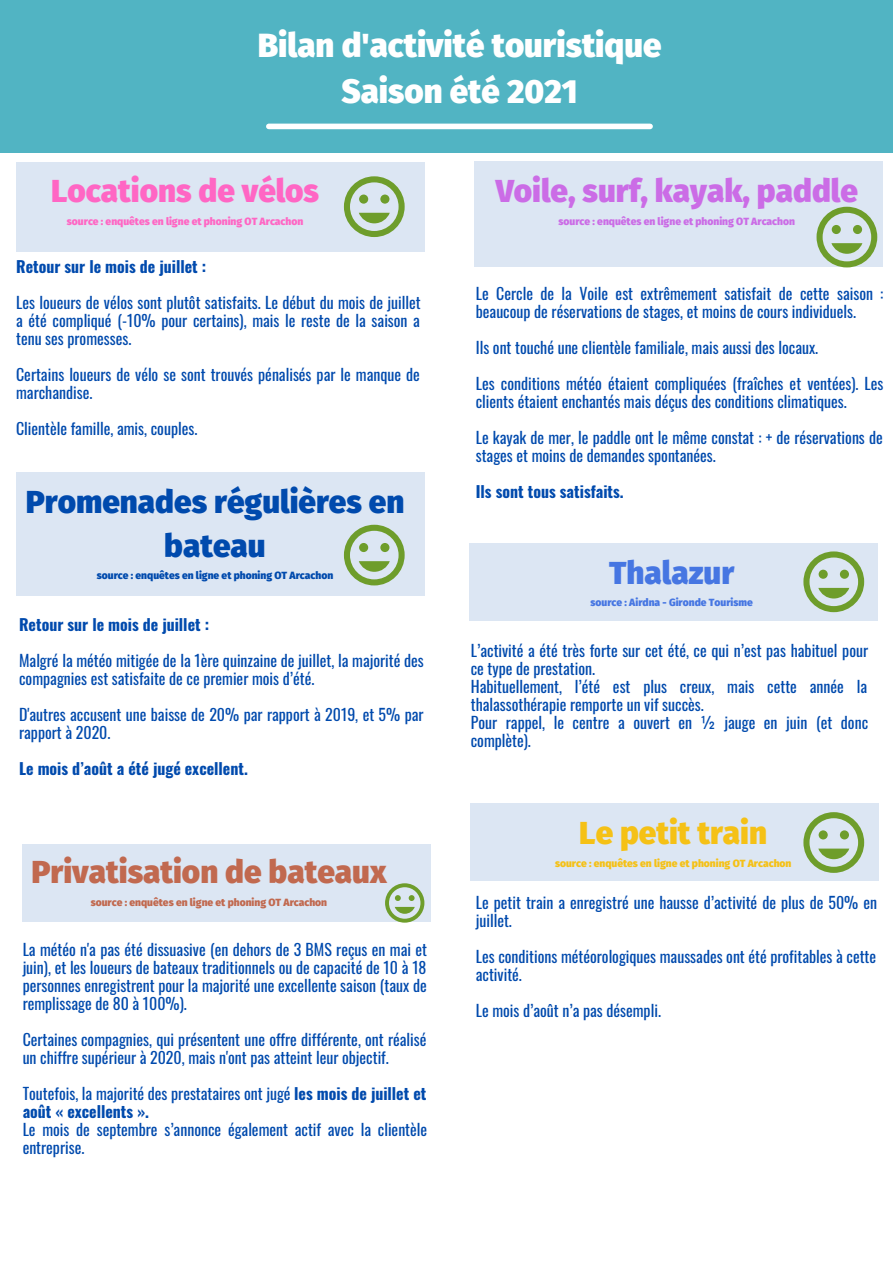
<style>
.page{position:relative;width:893px;height:1264px;background:#fff}
.page>*{position:absolute;margin:0;border:0;box-sizing:border-box;transform-origin:0 0}
.t1{font:900 33px/46px "Fira Sans";color:#fff;text-align:center}
.t2{font:900 31.5px/43.7px "Fira Sans";color:#004aad;text-align:center}
.t3{font:900 31.5px "Fira Sans";color:#cb6ce6}
.t4{font:900 31.5px "Fira Sans";color:#c1694f}
.t5{font:900 31.5px "Fira Sans";color:#ff66c4}
.t6{font:900 31.5px "Fira Sans";color:#f5c116}
.t7{font:900 31.5px "Fira Sans";color:#4676e2}
.t8{font:15.9px/18px "Oswald";color:#004aad}
.t9{font:700 15.9px "Oswald";color:#004aad}
.t10{font:900 10.2px "Fira Sans";color:#ff66c4}
.t11{font:900 10.2px "Fira Sans";color:#cb6ce6}
.t12{font:900 10.2px "Fira Sans";color:#f5c116}
.t13{font:900 10.2px "Fira Sans";color:#004aad}
.t14{font:900 10.2px "Fira Sans";color:#c1694f}
.t15{font:900 10.2px "Fira Sans";color:#4676e2}
.s1{font-weight:700}
</style>
<div class="page">
<div style="left:0;top:0;width:892px;height:153px;background:#51b4c3"></div>
<div style="left:269px;top:124px;width:381px;height:5px;background:#fff"></div>
<div style="left:16px;top:161px;width:408px;height:90px;background:#dce6f3"></div>
<div style="left:474px;top:161px;width:408px;height:106px;background:#dce6f3"></div>
<div style="left:469px;top:543px;width:408px;height:77px;background:#dce6f3"></div>
<div style="left:471px;top:803px;width:408px;height:78px;background:#dce6f3"></div>
<div style="left:16px;top:472px;width:408px;height:124px;background:#dce6f3"></div>
<div style="left:23px;top:844px;width:408px;height:77px;background:#dce6f3"></div>
<svg style="left:803px;top:551px;width:61px;height:61px"></svg>
<svg style="left:803px;top:812px;width:61px;height:60px"></svg>
<svg style="left:385px;top:883px;width:39px;height:39px"></svg>
<svg style="left:344px;top:524px;width:60px;height:61px"></svg>
<svg style="left:344px;top:176px;width:60px;height:61px"></svg>
<svg style="left:816px;top:207px;width:61px;height:60px"></svg>
<h1 class="t1" style="left:258px;top:23px;width:405px">Bilan d'activité touristique<br>Saison été 2021</h1>
<h2 class="t5" style="left:51px;top:173px;width:269px">Locations de vélos</h2>
<p class="t10" style="left:67px;top:215px;width:238px">source : enquêtes en ligne et phoning OT Arcachon</p>
<p class="t9" style="left:16px;top:254px;width:191px">Retour sur le mois de juillet :</p>
<p class="t8" style="left:16px;top:293px;width:406px;text-align:justify">Les loueurs de vélos sont plutôt satisfaits. Le début du mois de juillet a été compliqué (-10% pour certains), mais le reste de la saison a tenu ses promesses.</p>
<p class="t8" style="left:16px;top:365px;width:405px">Certains loueurs de vélo se sont trouvés pénalisés par le manque de marchandise.</p>
<p class="t8" style="left:16px;top:419px;width:183px">Clientèle famille, amis, couples.</p>
<h2 class="t2" style="left:26px;top:481px;width:380px">Promenades régulières en bateau</h2>
<p class="t13" style="left:97px;top:569px;width:238px">source : enquêtes en ligne et phoning OT Arcachon</p>
<p class="t9" style="left:19px;top:612px;width:191px">Retour sur le mois de juillet :</p>
<p class="t8" style="left:19px;top:651px;width:406px">Malgré la météo mitigée de la 1ère quinzaine de juillet, la majorité des compagnies est satisfaite de ce premier mois d’été.</p>
<p class="t8" style="left:19px;top:705px;width:406px">D'autres accusent une baisse de 20% par rapport à 2019, et 5% par rapport à 2020.</p>
<p class="t9" style="left:19px;top:756px;width:230px">Le mois d’août a été jugé excellent.</p>
<h2 class="t4" style="left:31px;top:853px;width:357px">Privatisation de bateaux</h2>
<p class="t14" style="left:91px;top:896px;width:238px">source : enquêtes en ligne et phoning OT Arcachon</p>
<p class="t8" style="left:23px;top:939px;width:406px;text-align:justify">La météo n'a pas été dissuasive (en dehors de 3 BMS reçus en mai et juin), et les loueurs de bateaux traditionnels ou de capacité de 10 à 18 personnes enregistrent pour la majorité une excellente saison (taux de remplissage de 80 à 100%).</p>
<p class="t8" style="left:23px;top:1029px;width:405px">Certaines compagnies, qui présentent une offre différente, ont réalisé un chiffre supérieur à 2020, mais n'ont pas atteint leur objectif.</p>
<p class="t8" style="left:23px;top:1083px;width:405px">Toutefois, la majorité des prestataires ont jugé <span class="s1">les mois de juillet et août « excellents ».</span></p>
<p class="t8" style="left:23px;top:1119px;width:406px">Le mois de septembre s’annonce également actif avec la clientèle entreprise.</p>
<h2 class="t3" style="left:495px;top:173px;width:363px">Voile, surf, kayak, paddle</h2>
<p class="t11" style="left:558px;top:215px;width:238px">source : enquêtes en ligne et phoning OT Arcachon</p>
<p class="t8" style="left:476px;top:284px;width:409px">Le Cercle de la Voile est extrêmement satisfait de cette saison : beaucoup de réservations de stages, et moins de cours individuels.</p>
<p class="t8" style="left:476px;top:338px;width:344px">Ils ont touché une clientèle familiale, mais aussi des locaux.</p>
<p class="t8" style="left:476px;top:374px;width:409px">Les conditions météo étaient compliquées (fraîches et ventées). Les clients étaient enchantés mais déçus des conditions climatiques.</p>
<p class="t8" style="left:476px;top:428px;width:408px">Le kayak de mer, le paddle ont le même constat : + de réservations de stages et moins de demandes spontanées.</p>
<p class="t9" style="left:476px;top:479px;width:149px">Ils sont tous satisfaits.</p>
<h2 class="t7" style="left:609px;top:554px;width:126px">Thalazur</h2>
<p class="t15" style="left:590px;top:596px;width:164px">source : Airdna - Gironde Tourisme</p>
<p class="t8" style="left:470px;top:640px;width:399px">L’activité a été très forte sur cet été, ce qui n’est pas habituel pour ce type de prestation.<br>Habituellement, l’été est plus creux, mais cette année la thalassothérapie remporte un vif succès.<br>Pour rappel, le centre a ouvert en ½ jauge en juin (et donc complète).</p>
<h2 class="t6" style="left:579px;top:814px;width:189px">Le petit train</h2>
<p class="t12" style="left:555px;top:857px;width:238px">source : enquêtes en ligne et phoning OT Arcachon</p>
<p class="t8" style="left:476px;top:892px;width:403px">Le petit train a enregistré une hausse d’activité de plus de 50% en juillet.</p>
<p class="t8" style="left:476px;top:946px;width:402px">Les conditions météorologiques maussades ont été profitables à cette activité.</p>
<p class="t8" style="left:476px;top:1000px;width:187px">Le mois d’août n’a pas désempli.</p>
</div>
